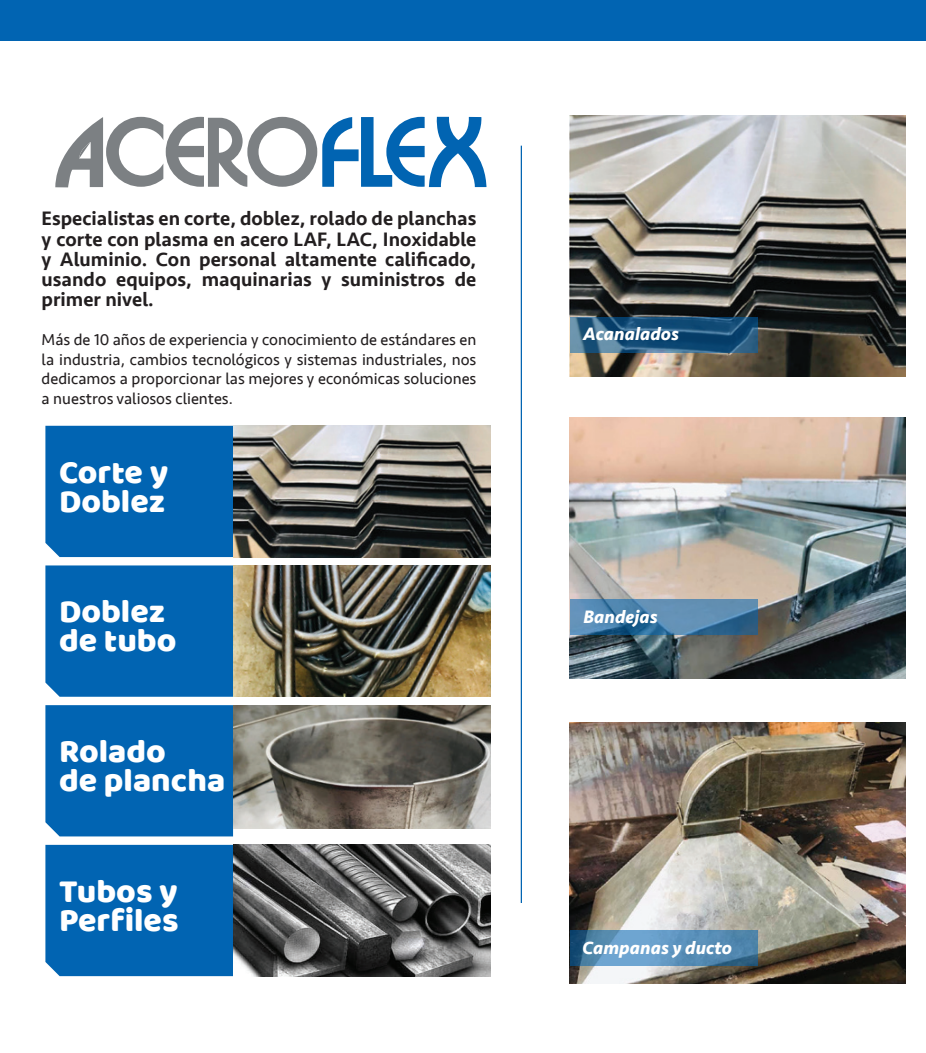
<style>
.page{position:relative;width:926px;height:1053px;background:#fff}
.page>*{position:absolute;margin:0;border:0;box-sizing:border-box;transform-origin:0 0}
.t1{font:33.62px/28.8px "Baloo";color:#fff}
.t2{font:500 20px/20px "Seravek";color:#231f20;text-align:justify}
.t3{font:italic 700 18.5px "Seravek";color:#fff}
.t4{font:16.25px/19.5px "Seravek";color:#231f20;text-align:justify}
</style>
<div class="page">
<svg style="left:55px;top:117px;width:431px;height:70px"></svg>
<div style="left:45px;top:426px;width:188px;height:131px;background:#0164b2"></div>
<img style="left:233px;top:426px;width:257px;height:131px">
<div style="left:45px;top:565px;width:188px;height:131px;background:#0164b2"></div>
<img style="left:233px;top:565px;width:257px;height:131px">
<div style="left:45px;top:705px;width:188px;height:131px;background:#0164b2"></div>
<img style="left:233px;top:705px;width:257px;height:123px">
<div style="left:45px;top:844px;width:188px;height:132px;background:#0164b2"></div>
<img style="left:233px;top:844px;width:257px;height:132px">
<hr style="left:521px;top:146px;width:1px;height:756px;background:#0164b2">
<img style="left:570px;top:722px;width:335px;height:261px">
<img style="left:570px;top:417px;width:335px;height:261px">
<img style="left:570px;top:115px;width:335px;height:261px">
<svg style="left:570px;top:317px;width:187px;height:35px;background:#22587f"></svg>
<svg style="left:570px;top:599px;width:187px;height:35px;background:#4d81a9"></svg>
<svg style="left:570px;top:930px;width:187px;height:35px;background:#558bb4"></svg>
<div style="left:0;top:0;width:926px;height:40px;background:#0164b2"></div>
<p class="t2" style="left:42px;top:209px;width:436px">Especialistas en corte, doblez, rolado de planchas y corte con plasma en acero LAF, LAC, Inoxidable y Aluminio. Con personal altamente calificado, usando equipos, maquinarias y suministros de primer nivel.</p>
<p class="t4" style="left:42px;top:330px;width:436px">Más de 10 años de experiencia y conocimiento de estándares en la industria, cambios tecnológicos y sistemas industriales, nos dedicamos a proporcionar las mejores y económicas soluciones a nuestros valiosos clientes.</p>
<h1 class="t1" style="left:59px;top:456px;width:111px">Corte y<br>Doblez</h1>
<h1 class="t1" style="left:59px;top:596px;width:119px">Doblez de tubo</h1>
<h1 class="t1" style="left:59px;top:736px;width:168px">Rolado<br>de plancha</h1>
<h1 class="t1" style="left:59px;top:875px;width:121px">Tubos y<br>Perfiles</h1>
<p class="t3" style="left:583px;top:318px;width:97px">Acanalados</p>
<p class="t3" style="left:584px;top:601px;width:75px">Bandejas</p>
<p class="t3" style="left:582px;top:931px;width:151px">Campanas y ducto</p>
</div>
